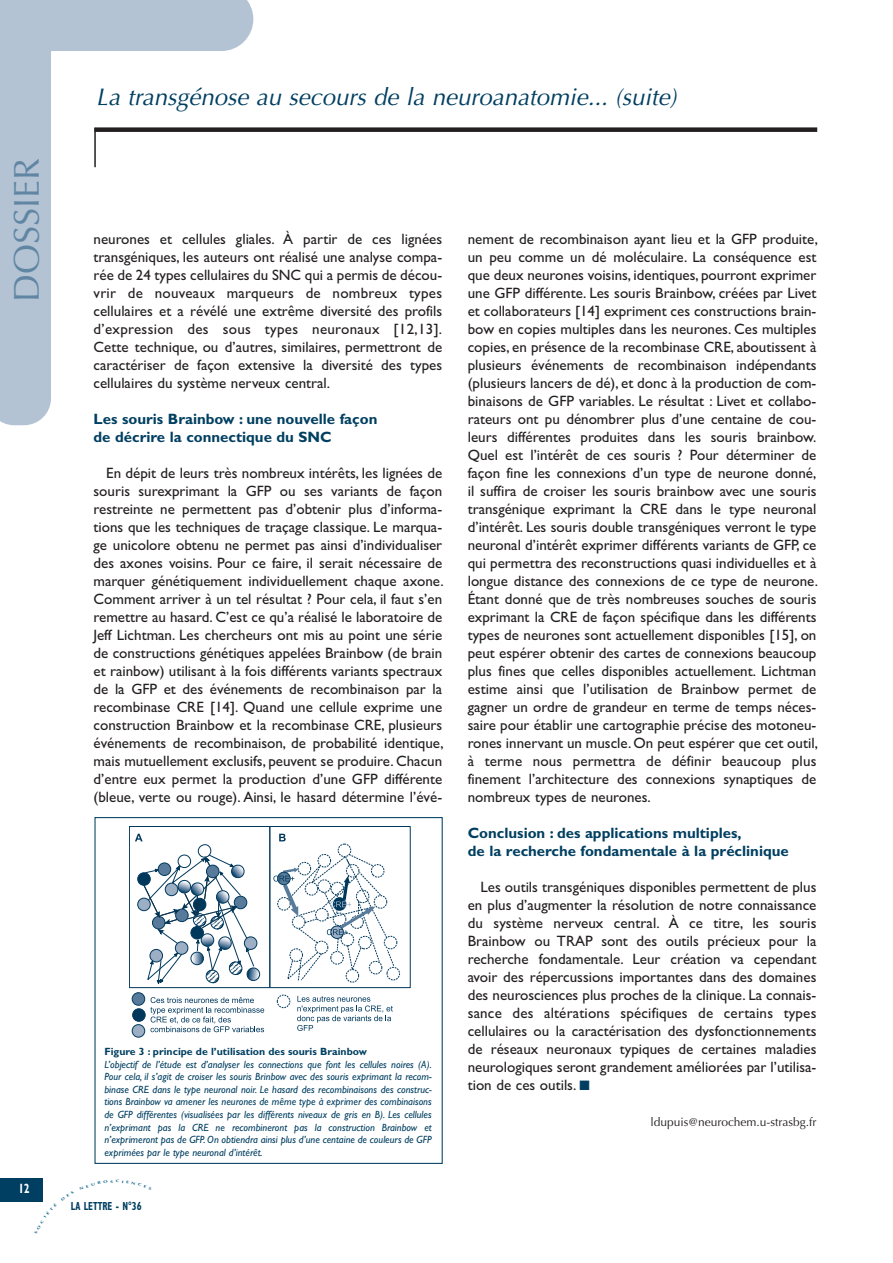
<style>
.page{position:relative;width:893px;height:1263px;background:#fff}
.page>*{position:absolute;margin:0;border:0;box-sizing:border-box;transform-origin:0 0}
.t1{font:36px "Optima";color:#6086a4}
.t2{font:italic 24px "Optima";color:#003f61}
.t3{font:15px/18px "Gill Sans TT";color:#231f20;text-align:justify}
.t4{font:700 15px/18px "Gill Sans";color:#003f61}
.t5{font:700 condensed 13.5px "Gill Sans";color:#fff;scale:.8 1}
.t6{font:12px "Optima";color:#231f20}
.t7{font:700 condensed 11.7px "Gill Sans";color:#003f61;scale:.8 1}
.t8{font:italic 10.5px/12.6px "Gill Sans";color:#003f61;text-align:justify}
.t9{font:700 10.5px "Gill Sans";color:#003f61}
.s1{color:#003f61}
</style>
<div class="page">
<svg style="left:0;top:0;width:253px;height:425px"></svg>
<div style="left:0;top:1178px;width:43px;height:24px;background:#003f61"></div>
<div style="left:94px;top:127px;width:723px;height:5px;background:#231f20"></div>
<hr style="left:94px;top:128px;width:2px;height:39px;background:#231f20">
<div style="left:133px;top:1009px;width:12px;height:12px;background:#00385c;border-radius:50%"></div>
<div style="left:132px;top:1008px;width:13px;height:13px;border:1px solid #00385c;border-radius:50%"></div>
<div style="left:132px;top:1024px;width:13px;height:13px;background:#9dafc5;border-radius:50%"></div>
<div style="left:132px;top:1024px;width:13px;height:13px;border:1px solid #00385c;border-radius:50%"></div>
<div style="left:132px;top:993px;width:13px;height:12px;background:#597b9b;border-radius:50%"></div>
<div style="left:132px;top:992px;width:13px;height:13px;border:1px solid #00385c;border-radius:50%"></div>
<svg style="left:129px;top:826px;width:281px;height:162px"></svg>
<svg style="left:279px;top:834px;width:7px;height:7px"></svg>
<hr style="left:270px;top:826px;width:1px;height:162px;background:#00385c">
<svg style="left:273px;top:854px;width:121px;height:127px"></svg>
<div style="left:277px;top:995px;width:13px;height:13px;border:1px dashed #00385c;border-radius:50%"></div>
<svg style="left:150px;top:997px;width:114px;height:35px"></svg>
<svg style="left:297px;top:996px;width:96px;height:35px"></svg>
<div style="left:94px;top:817px;width:349px;height:347px;border:1px solid #003f61"></div>
<h1 class="t1" style="left:6px;top:302px;width:146px;rotate:-90deg">DOSSIER</h1>
<p class="t5" style="left:18px;top:1183px;width:16px">12</p>
<h2 class="t2" style="left:96px;top:87px;width:582px">La transgénose au secours de la neuroanatomie... (suite)</h2>
<p class="t3" style="left:94px;top:230px;width:350px">neurones et cellules gliales. À partir de ces lignées transgéniques, les auteurs ont réalisé une analyse compa&shy;rée de 24 types cellulaires du SNC qui a permis de décou&shy;vrir de nouveaux marqueurs de nombreux types cellulaires et a révélé une extrême diversité des profils d’expression des sous types neuronaux [12,13].<br>Cette technique, ou d’autres, similaires, permettront de caractériser de façon extensive la diversité des types cellulaires du système nerveux central.</p>
<p class="t4" style="left:94px;top:411px;width:285px">Les souris Brainbow : une nouvelle façon de décrire la connectique du SNC</p>
<p class="t3" style="left:94px;top:464px;width:352px;text-indent:13px">En dépit de leurs très nombreux intérêts, les lignées de souris surexprimant la GFP ou ses variants de façon restreinte ne permettent pas d’obtenir plus d’informa&shy;tions que les techniques de traçage classique. Le marqua&shy;ge unicolore obtenu ne permet pas ainsi d’individualiser des axones voisins. Pour ce faire, il serait nécessaire de marquer génétiquement individuellement chaque axone.<br>Comment arriver à un tel résultat ? Pour cela, il faut s’en remettre au hasard. C’est ce qu’a réalisé le laboratoire de Jeff Lichtman. Les chercheurs ont mis au point une série de constructions génétiques appelées Brainbow (de brain et rainbow) utilisant à la fois différents variants spectraux de la GFP et des événements de recombinaison par la recombinase CRE [14]. Quand une cellule exprime une construction Brainbow et la recombinase CRE, plusieurs événements de recombinaison, de probabilité identique, mais mutuellement exclusifs, peuvent se produire. Chacun d’entre eux permet la production d’une GFP différente (bleue, verte ou rouge). Ainsi, le hasard détermine l’évé-</p>
<p class="t9" style="left:104px;top:1047px;width:264px">Figure 3 : principe de l’utilisation des souris Brainbow</p>
<p class="t8" style="left:104px;top:1059px;width:329px">L’objectif de l’étude est d’analyser les connections que font les cellules noires (A).<br>Pour cela, il s’agit de croiser les souris Brinbow avec des souris exprimant la recom&shy;binase CRE dans le type neuronal noir. Le hasard des recombinaisons des construc&shy;tions Brainbow va amener les neurones de même type à exprimer des combinaisons de GFP différentes (visualisées par les différents niveaux de gris en B). Les cellules n’exprimant pas la CRE ne recombineront pas la construction Brainbow et n’exprimeront pas de GFP. On obtiendra ainsi plus d’une centaine de couleurs de GFP exprimées par le type neuronal d’intérêt.</p>
<p class="t7" style="left:71px;top:1202px;width:90px">LA LETTRE - N°36</p>
<p class="t3" style="left:468px;top:230px;width:352px">nement de recombinaison ayant lieu et la GFP produite, un peu comme un dé moléculaire. La conséquence est que deux neurones voisins, identiques, pourront exprimer une GFP différente. Les souris Brainbow, créées par Livet et collaborateurs [14] expriment ces constructions brain&shy;bow en copies multiples dans les neurones. Ces multiples copies, en présence de la recombinase CRE, aboutissent à plusieurs événements de recombinaison indépendants (plusieurs lancers de dé), et donc à la production de com&shy;binaisons de GFP variables. Le résultat : Livet et collabo&shy;rateurs ont pu dénombrer plus d’une centaine de cou&shy;leurs différentes produites dans les souris brainbow.<br>Quel est l’intérêt de ces souris ? Pour déterminer de façon fine les connexions d’un type de neurone donné, il suffira de croiser les souris brainbow avec une souris transgénique exprimant la CRE dans le type neuronal d’intérêt. Les souris double transgéniques verront le type neuronal d’intérêt exprimer différents variants de GFP, ce qui permettra des reconstructions quasi individuelles et à longue distance des connexions de ce type de neurone.<br>Étant donné que de très nombreuses souches de souris exprimant la CRE de façon spécifique dans les différents types de neurones sont actuellement disponibles [15], on peut espérer obtenir des cartes de connexions beaucoup plus fines que celles disponibles actuellement. Lichtman estime ainsi que l’utilisation de Brainbow permet de gagner un ordre de grandeur en terme de temps néces&shy;saire pour établir une cartographie précise des motoneu&shy;rones innervant un muscle. On peut espérer que cet outil, à terme nous permettra de définir beaucoup plus finement l’architecture des connexions synaptiques de nombreux types de neurones.</p>
<p class="t4" style="left:468px;top:825px;width:323px">Conclusion : des applications multiples,<br>de la recherche fondamentale à la préclinique</p>
<p class="t3" style="left:468px;top:878px;width:350px;text-indent:13px">Les outils transgéniques disponibles permettent de plus en plus d’augmenter la résolution de notre connaissance du système nerveux central. À ce titre, les souris Brainbow ou TRAP sont des outils précieux pour la recherche fondamentale. Leur création va cependant avoir des répercussions importantes dans des domaines des neurosciences plus proches de la clinique. La connais&shy;sance des altérations spécifiques de certains types cellulaires ou la caractérisation des dysfonctionnements de réseaux neuronaux typiques de certaines maladies neurologiques seront grandement améliorées par l’utilisa&shy;tion de ces outils. <span class="s1">■</span></p>
<p class="t6" style="left:650px;top:1115px;width:167px">ldupuis@neurochem.u-strasbg.fr</p>
</div>
